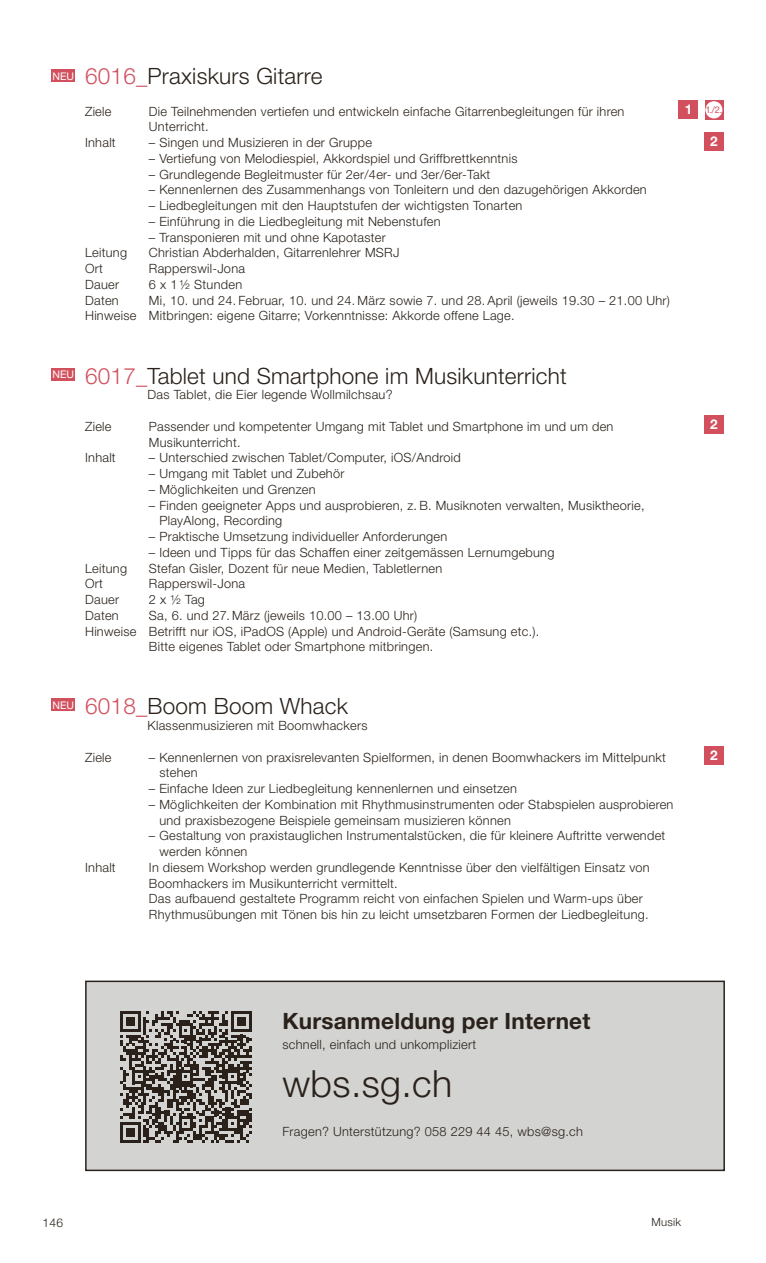
<style>
.page{position:relative;width:766px;height:1263px;background:#fff}
.page>*{position:absolute;margin:0;border:0;box-sizing:border-box;transform-origin:0 0}
.t1{font:300 37.5px "Helvetica Neue LT Std";letter-spacing:.01em;color:#29211a}
.t2{font:300 22.5px "Helvetica Neue LT Std";letter-spacing:.01em;color:#29211a}
.t3{font:700 22.5px "Helvetica Neue LT Std";letter-spacing:.01em;color:#29211a}
.t4{font:700 13.5px "Helvetica Neue LT Std";color:#fff}
.t5{font:300 12.75px/15.8px "Helvetica Neue LT Std";letter-spacing:.02em;color:#29211a}
.t6{font:300 12px "Helvetica Neue LT Std";color:#29211a}
.t7{font:300 11.25px "Helvetica Neue LT Std";letter-spacing:.02em;color:#29211a}
.t8{font:10.5px "Helvetica Neue LT Std";letter-spacing:.01em;color:#fff}
.t9{font:9.3px "Helvetica Neue LT Std";color:#d2505d}
.s1{color:#d2505d}
.s2{font-weight:700;font-size:13.5px;color:#fff}
</style>
<div class="page">
<div style="left:678px;top:100px;width:19px;height:19px;background:#d2505d"></div>
<svg style="left:705px;top:100px;width:18px;height:19px"></svg>
<div style="left:705px;top:101px;width:17px;height:17px;background:#fff;border-radius:50%"></div>
<div style="left:704px;top:132px;width:19px;height:19px;background:#d2505d"></div>
<div style="left:704px;top:416px;width:19px;height:18px;background:#d2505d"></div>
<div style="left:704px;top:746px;width:19px;height:19px;background:#d2505d"></div>
<div style="left:86px;top:981px;width:638px;height:189px;background:#d3d3d2"></div>
<div style="left:85px;top:980px;width:639px;height:191px;border:2px solid #29211a"></div>
<svg style="left:120px;top:1011px;width:131px;height:132px"></svg>
<div style="left:51px;top:69px;width:24px;height:13px;background:#d2505d"></div>
<div style="left:51px;top:368px;width:24px;height:12px;background:#d2505d"></div>
<div style="left:51px;top:698px;width:24px;height:13px;background:#d2505d"></div>
<p class="t8" style="left:52px;top:70px;width:23px">NEU</p>
<h2 class="t2" style="left:85px;top:62px;width:239px"><span class="s1">6016_</span>Praxiskurs Gitarre</h2>
<p class="t5" style="left:85px;top:103px;width:28px">Ziele</p>
<p class="t5" style="left:149px;top:103px;width:477px">Die Teilnehmenden vertiefen und entwickeln einfache Gitarrenbegleitungen für ihren<br>Unterricht.</p>
<p class="t5" style="left:85px;top:135px;width:32px">Inhalt</p>
<p class="t5" style="left:149px;top:135px;width:224px">– Singen und Musizieren in der Gruppe</p>
<p class="t5" style="left:149px;top:150px;width:370px">– Vertiefung von Melodiespiel, Akkordspiel und Griffbrettkenntnis</p>
<p class="t5" style="left:149px;top:166px;width:343px">– Grundlegende Begleitmuster für 2er/4er- und 3er/6er-Takt</p>
<p class="t5" style="left:149px;top:182px;width:499px">– Kennenlernen des Zusammenhangs von Tonleitern und den dazugehörigen Akkorden</p>
<p class="t5" style="left:149px;top:198px;width:375px">– Liedbegleitungen mit den Hauptstufen der wichtigsten Tonarten</p>
<p class="t5" style="left:149px;top:213px;width:293px">– Einführung in die Liedbegleitung mit Nebenstufen</p>
<p class="t5" style="left:149px;top:229px;width:238px">– Transponieren mit und ohne Kapotaster</p>
<p class="t5" style="left:85px;top:245px;width:43px">Leitung</p>
<p class="t5" style="left:149px;top:245px;width:252px">Christian Abderhalden, Gitarrenlehrer MSRJ</p>
<p class="t5" style="left:85px;top:261px;width:19px">Ort</p>
<p class="t5" style="left:149px;top:261px;width:98px">Rapperswil-Jona</p>
<p class="t5" style="left:85px;top:276px;width:35px">Dauer</p>
<p class="t5" style="left:149px;top:276px;width:95px">6 x 1 ½ Stunden</p>
<p class="t5" style="left:85px;top:292px;width:35px">Daten</p>
<p class="t5" style="left:85px;top:292px;width:586px;text-indent:64px">Mi, 10. und 24. Februar, 10. und 24. März sowie 7. und 28. April (jeweils 19.30 – 21.00 Uhr)<br>Hinweise Mitbringen: eigene Gitarre; Vorkenntnisse: Akkorde offene Lage.</p>
<p class="t9" style="left:684px;top:104px;width:39px"><span class="s2">1</span> 1./2.</p>
<p class="t4" style="left:710px;top:133px;width:9px">2</p>
<p class="t8" style="left:52px;top:368px;width:23px">NEU</p>
<h2 class="t2" style="left:85px;top:362px;width:483px"><span class="s1">6017_</span>Tablet und Smartphone im Musikunterricht</h2>
<p class="t5" style="left:147px;top:387px;width:246px">Das Tablet, die Eier legende Wollmilchsau?</p>
<p class="t5" style="left:85px;top:418px;width:28px">Ziele</p>
<p class="t5" style="left:149px;top:418px;width:466px">Passender und kompetenter Umgang mit Tablet und Smartphone im und um den<br>Musikunterricht.</p>
<p class="t5" style="left:85px;top:450px;width:32px">Inhalt</p>
<p class="t5" style="left:149px;top:450px;width:313px">– Unterschied zwischen Tablet/Computer, iOS/Android</p>
<p class="t5" style="left:149px;top:465px;width:197px">– Umgang mit Tablet und Zubehör</p>
<p class="t5" style="left:149px;top:481px;width:168px">– Möglichkeiten und Grenzen</p>
<p class="t5" style="left:159px;top:497px;width:486px;text-indent:-10px">– Finden geeigneter Apps und ausprobieren, z. B. Musiknoten verwalten, Musiktheorie,<br>PlayAlong, Recording</p>
<p class="t5" style="left:149px;top:528px;width:300px">– Praktische Umsetzung individueller Anforderungen</p>
<p class="t5" style="left:149px;top:544px;width:407px">– Ideen und Tipps für das Schaffen einer zeitgemässen Lernumgebung</p>
<p class="t5" style="left:85px;top:560px;width:43px">Leitung</p>
<p class="t5" style="left:149px;top:560px;width:295px">Stefan Gisler, Dozent für neue Medien, Tabletlernen</p>
<p class="t5" style="left:85px;top:576px;width:19px">Ort</p>
<p class="t5" style="left:149px;top:576px;width:98px">Rapperswil-Jona</p>
<p class="t5" style="left:85px;top:591px;width:35px">Dauer</p>
<p class="t5" style="left:149px;top:591px;width:58px">2 x ½ Tag</p>
<p class="t5" style="left:85px;top:607px;width:35px">Daten</p>
<p class="t5" style="left:149px;top:607px;width:270px">Sa, 6. und 27. März (jeweils 10.00 – 13.00 Uhr)</p>
<p class="t5" style="left:85px;top:623px;width:455px">Hinweise Betrifft nur iOS, iPadOS (Apple) und Android-Geräte (Samsung etc.).</p>
<p class="t5" style="left:149px;top:639px;width:286px">Bitte eigenes Tablet oder Smartphone mitbringen.</p>
<p class="t4" style="left:710px;top:416px;width:9px">2</p>
<p class="t8" style="left:52px;top:699px;width:23px">NEU</p>
<h2 class="t2" style="left:85px;top:692px;width:264px"><span class="s1">6018_</span>Boom Boom Whack</h2>
<p class="t5" style="left:147px;top:717px;width:221px">Klassenmusizieren mit Boomwhackers</p>
<p class="t5" style="left:85px;top:749px;width:28px">Ziele</p>
<p class="t5" style="left:159px;top:749px;width:508px;text-indent:-10px">– Kennenlernen von praxisrelevanten Spielformen, in denen Boomwhackers im Mittelpunkt stehen</p>
<p class="t5" style="left:149px;top:780px;width:369px">– Einfache Ideen zur Liedbegleitung kennenlernen und einsetzen</p>
<p class="t5" style="left:159px;top:796px;width:515px;text-indent:-10px">– Möglichkeiten der Kombination mit Rhythmusinstrumenten oder Stabspielen ausprobieren und praxisbezogene Beispiele gemeinsam musizieren können</p>
<p class="t5" style="left:159px;top:828px;width:507px;text-indent:-10px">– Gestaltung von praxistauglichen Instrumentalstücken, die für kleinere Auftritte verwendet werden können</p>
<p class="t5" style="left:85px;top:859px;width:32px">Inhalt</p>
<p class="t5" style="left:149px;top:859px;width:502px">In diesem Workshop werden grundlegende Kenntnisse über den vielfältigen Einsatz von Boomhackers im Musikunterricht vermittelt.<br>Das aufbauend gestaltete Programm reicht von einfachen Spielen und Warm-ups über Rhythmusübungen mit Tönen bis hin zu leicht umsetzbaren Formen der Liedbegleitung.</p>
<p class="t4" style="left:710px;top:747px;width:9px">2</p>
<h2 class="t3" style="left:282px;top:1007px;width:309px">Kursanmeldung per Internet</h2>
<p class="t5" style="left:282px;top:1036px;width:195px">schnell, einfach und unkompliziert</p>
<h1 class="t1" style="left:282px;top:1061px;width:171px">wbs.sg.ch</h1>
<p class="t5" style="left:282px;top:1124px;width:302px">Fragen? Unterstützung? 058 229 44 45, wbs@sg.ch</p>
<p class="t6" style="left:43px;top:1215px;width:22px">146</p>
<p class="t7" style="left:651px;top:1215px;width:31px">Musik</p>
</div>
